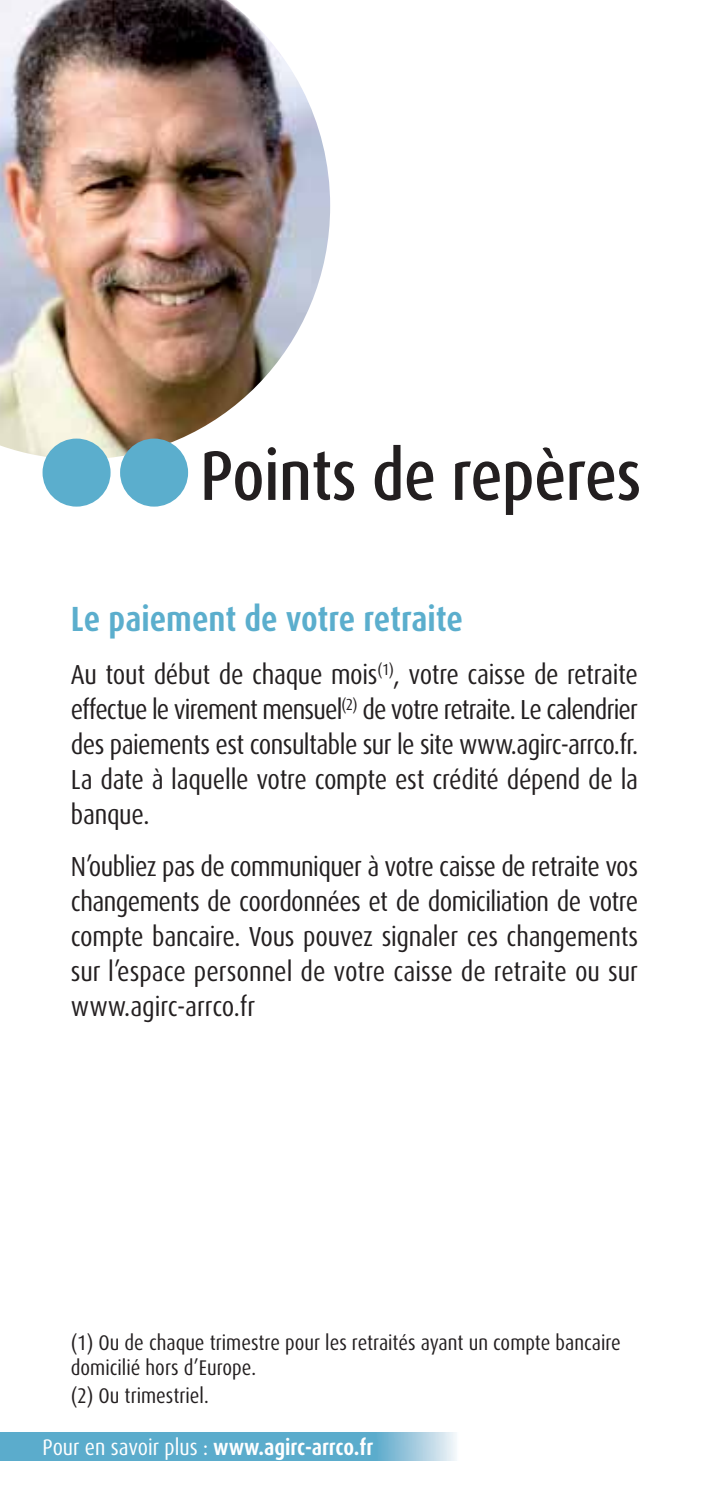
<style>
.page{position:relative;width:709px;height:1489px;background:#fff}
.page>*{position:absolute;margin:0;border:0;box-sizing:border-box;transform-origin:0 0}
.t1{font:500 condensed 70px "Dax OT";letter-spacing:-.01em;color:#231f20}
.t2{font:700 condensed 35px "Dax OT";color:#5baecd}
.t3{font:condensed 27.5px/35px "Dax OT";letter-spacing:-.01em;color:#231f20;text-align:justify}
.t4{font:700 condensed 22.5px "Dax OT";color:#fff}
.t5{font:condensed 21.25px/25px "Dax OT";color:#231f20}
.s1{font-weight:400}
</style>
<div class="page">
<img style="left:0;top:0;width:330px;height:459px">
<div style="left:43px;top:438px;width:68px;height:68px;background:#5baecd;border-radius:50%"></div>
<div style="left:120px;top:438px;width:68px;height:68px;background:#5baecd;border-radius:50%"></div>
<svg style="left:0;top:1432px;width:456px;height:28px;background:#68b1cf"></svg>
<h1 class="t1" style="left:200px;top:441px;width:443px">Points de repères</h1>
<p class="t2" style="left:71px;top:602px;width:393px">Le paiement de votre retraite</p>
<p class="t3" style="left:71px;top:658px;width:568px">Au tout début de chaque mois<sup>(1)</sup>, votre caisse de retraite effectue le virement mensuel<sup>(2)</sup> de votre retraite. Le calendrier des paiements est consultable sur le site www.agirc-arrco.fr.<br>La date à laquelle votre compte est crédité dépend de la banque.</p>
<p class="t3" style="left:71px;top:850px;width:569px">N’oubliez pas de communiquer à votre caisse de retraite vos changements de coordonnées et de domiciliation de votre compte bancaire. Vous pouvez signaler ces changements sur l’espace personnel de votre caisse de retraite ou sur www.agirc-arrco.fr</p>
<p class="t5" style="left:71px;top:1330px;width:551px">(1) Ou de chaque trimestre pour les retraités ayant un compte bancaire domicilié hors d’Europe.</p>
<p class="t5" style="left:71px;top:1384px;width:139px">(2) Ou trimestriel.</p>
<p class="t4" style="left:43px;top:1436px;width:332px"><span class="s1">Pour en savoir plus :</span> www.agirc-arrco.fr</p>
</div>
